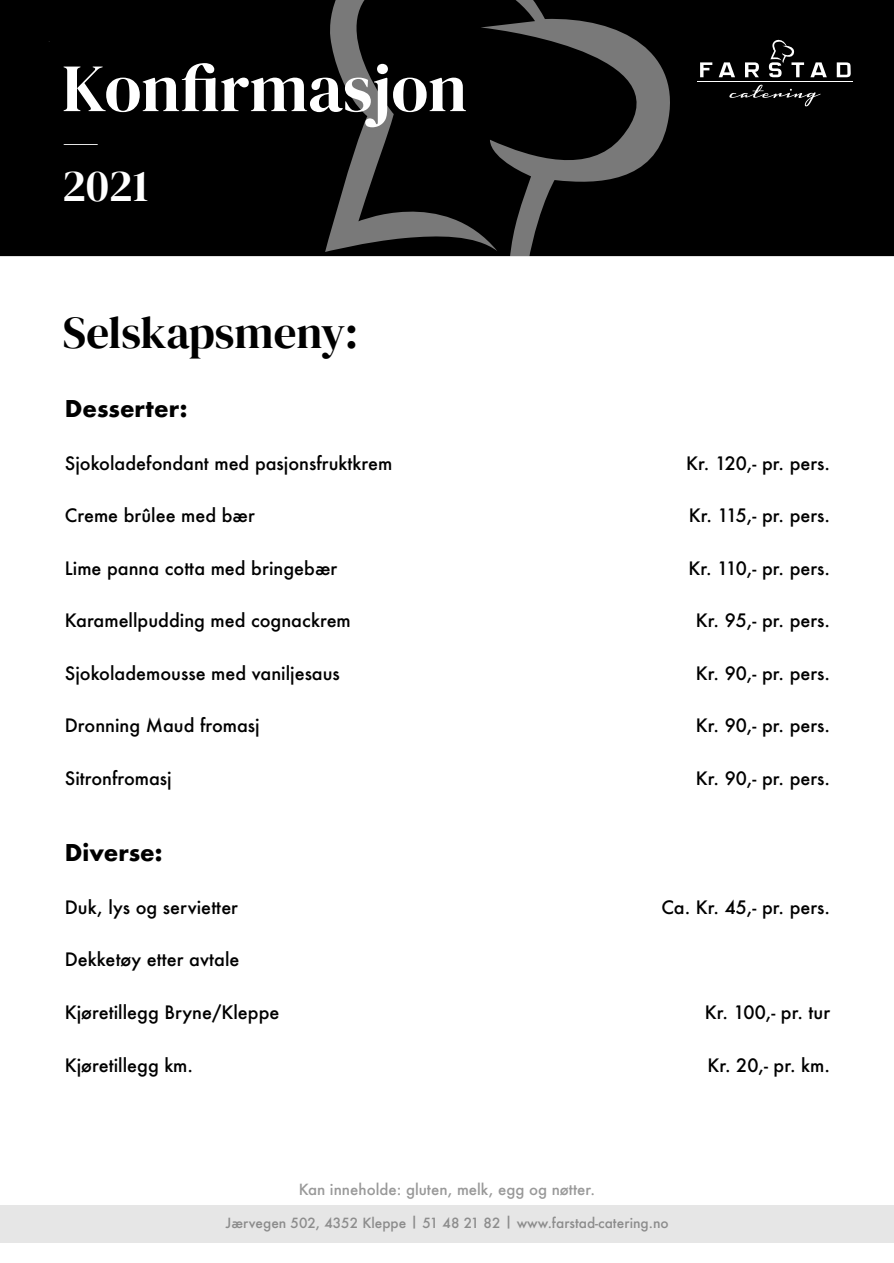
<style>
.page{position:relative;width:894px;height:1263px;background:#fff}
.page>*{position:absolute;margin:0;border:0;box-sizing:border-box;transform-origin:0 0}
.t1{font:67.5px "DM Serif Display";color:#fff}
.t2{font:45px "DM Serif Display";color:#000}
.t3{font:45px/45px "DM Serif Display";color:#fff}
.t4{font:700 22.5px "Futura";color:#000}
.t5{font:500 18px "Futura";color:#000}
.t6{font:500 15px "Futura";color:#999}
.t7{font:500 13.65px "Futura";color:#8c8c8c}
</style>
<div class="page">
<div style="left:0;top:0;width:893px;height:256px;background:#000"></div>
<svg style="left:324px;top:0;width:364px;height:256px;background:#1c1c1c"></svg>
<div style="left:0;top:1204px;width:893px;height:38px;background:#e6e6e6"></div>
<hr style="left:697px;top:81px;width:155px;height:1px;background:#fff">
<svg style="left:699px;top:62px;width:13px;height:15px"></svg>
<svg style="left:718px;top:62px;width:16px;height:15px"></svg>
<svg style="left:744px;top:62px;width:14px;height:15px"></svg>
<svg style="left:768px;top:39px;width:35px;height:38px"></svg>
<svg style="left:810px;top:62px;width:16px;height:15px"></svg>
<svg style="left:836px;top:62px;width:14px;height:15px"></svg>
<svg style="left:729px;top:85px;width:91px;height:21px;background:#1d1d1d"></svg>
<h1 class="t1" style="left:62px;top:41px;width:406px">Konfirmasjon</h1>
<h2 class="t3" style="left:62px;top:118px;width:88px">—<br>2021</h2>
<h2 class="t2" style="left:63px;top:301px;width:297px">Selskapsmeny:</h2>
<p class="t4" style="left:65px;top:399px;width:124px">Desserter:</p>
<p class="t5" style="left:65px;top:455px;width:329px">Sjokoladefondant med pasjonsfruktkrem</p>
<p class="t5" style="left:686px;top:455px;width:145px">Kr. 120,- pr. pers.</p>
<p class="t5" style="left:65px;top:507px;width:191px">Creme brûlee med bær</p>
<p class="t5" style="left:688px;top:507px;width:143px">Kr. 115,- pr. pers.</p>
<p class="t5" style="left:65px;top:560px;width:274px">Lime panna cotta med bringebær</p>
<p class="t5" style="left:688px;top:560px;width:143px">Kr. 110,- pr. pers.</p>
<p class="t5" style="left:65px;top:612px;width:287px">Karamellpudding med cognackrem</p>
<p class="t5" style="left:695px;top:612px;width:136px">Kr. 95,- pr. pers.</p>
<p class="t5" style="left:65px;top:665px;width:276px">Sjokolademousse med vaniljesaus</p>
<p class="t5" style="left:695px;top:665px;width:136px">Kr. 90,- pr. pers.</p>
<p class="t5" style="left:65px;top:717px;width:196px">Dronning Maud fromasj</p>
<p class="t5" style="left:695px;top:717px;width:136px">Kr. 90,- pr. pers.</p>
<p class="t5" style="left:65px;top:770px;width:108px">Sitronfromasj</p>
<p class="t5" style="left:695px;top:770px;width:136px">Kr. 90,- pr. pers.</p>
<p class="t4" style="left:65px;top:843px;width:99px">Diverse:</p>
<p class="t5" style="left:65px;top:899px;width:175px">Duk, lys og servietter</p>
<p class="t5" style="left:661px;top:899px;width:170px">Ca. Kr. 45,- pr. pers.</p>
<p class="t5" style="left:65px;top:952px;width:176px">Dekketøy etter avtale</p>
<p class="t5" style="left:65px;top:1004px;width:216px">Kjøretillegg Bryne/Kleppe</p>
<p class="t5" style="left:704px;top:1004px;width:127px">Kr. 100,- pr. tur</p>
<p class="t5" style="left:65px;top:1057px;width:130px">Kjøretillegg km.</p>
<p class="t5" style="left:707px;top:1057px;width:124px">Kr. 20,- pr. km.</p>
<p class="t6" style="left:298px;top:1182px;width:298px">Kan inneholde: gluten, melk, egg og nøtter.</p>
<p class="t7" style="left:226px;top:1216px;width:444px">Jærvegen 502, 4352 Kleppe | 51 48 21 82 | www.farstad-catering.no</p>
</div>
